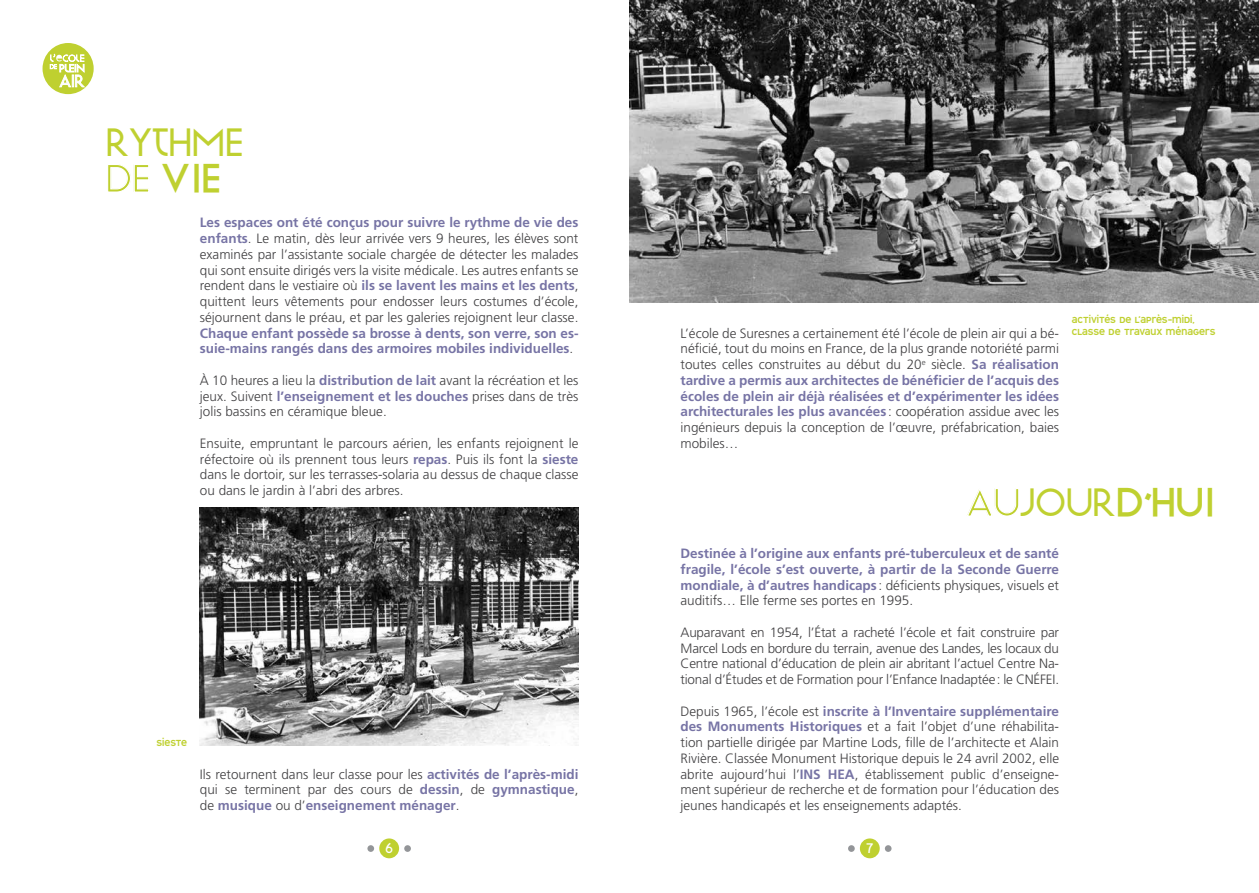
<style>
.page{position:relative;width:1259px;height:893px;background:#fff}
.page>*{position:absolute;margin:0;border:0;box-sizing:border-box;transform-origin:0 0}
.t1{font:34.5px/36px "Ogr 1";color:#bfd030}
.t2{font:15px "Designal LW20";color:#fff}
.t3{font:300 13.5px/15.8px "Frutiger";color:#414042;text-align:justify}
.t4{font:700 13.5px/15.8px "Frutiger";color:#7774a5}
.t5{font:10.5px/12px "Designal R";color:#bfd030}
.s1{font-weight:700}
.s2{font-weight:700;color:#7774a5}
.s3{font-weight:300;color:#414042}
.s4{font-family:"Designal BW20"}
</style>
<div class="page">
<div style="left:43px;top:43px;width:51px;height:51px;background:#bfd030;border-radius:50%"></div>
<svg style="left:50px;top:54px;width:35px;height:33px"></svg>
<div style="left:860px;top:838px;width:19px;height:20px;background:#bfd030;border-radius:50%"></div>
<div style="left:404px;top:845px;width:7px;height:7px;background:#939598;border-radius:50%"></div>
<div style="left:367px;top:845px;width:7px;height:7px;background:#939598;border-radius:50%"></div>
<div style="left:885px;top:845px;width:6px;height:7px;background:#939598;border-radius:50%"></div>
<div style="left:848px;top:845px;width:6px;height:7px;background:#939598;border-radius:50%"></div>
<div style="left:379px;top:838px;width:20px;height:20px;background:#bfd030;border-radius:50%"></div>
<img style="left:629px;top:0;width:630px;height:302px">
<img style="left:200px;top:508px;width:378px;height:238px">
<h1 class="t1" style="left:106px;top:125px;width:139px">RYTHME<br>DE <span class="s1">VIE</span></h1>
<p class="t3" style="left:200px;top:215px;width:380px"><span class="s2">Les espaces ont été conçus pour suivre le rythme de vie des enfants</span>. Le matin, dès leur arrivée vers 9 heures, les élèves sont examinés par l’assistante sociale chargée de détecter les malades qui sont ensuite dirigés vers la visite médicale. Les autres enfants se rendent dans le vestiaire où <span class="s2">ils se lavent les mains et les dents</span>, quittent leurs vêtements pour endosser leurs costumes d’école, séjournent dans le préau, et par les galeries rejoignent leur classe.</p>
<p class="t4" style="left:200px;top:325px;width:380px">Chaque enfant possède sa brosse à dents, son verre, son es&shy;suie-mains rangés dans des armoires mobiles individuelles<span class="s3">.</span></p>
<p class="t3" style="left:200px;top:372px;width:380px">à 10 heures a lieu la <span class="s2">distribution de lait</span> avant la récréation et les jeux. Suivent <span class="s2">l’enseignement et les douches</span> prises dans de très jolis bassins en céramique bleue.</p>
<p class="t3" style="left:200px;top:435px;width:380px">Ensuite, empruntant le parcours aérien, les enfants rejoignent le réfectoire où ils prennent tous leurs <span class="s2">repas</span>. Puis ils font la <span class="s2">sieste </span>dans le dortoir, sur les terrasses-solaria au dessus de chaque classe ou dans le jardin à l’abri des arbres.</p>
<p class="t5" style="left:157px;top:736px;width:32px">SIESTE</p>
<p class="t3" style="left:200px;top:766px;width:380px">Ils retournent dans leur classe pour les <span class="s2">activités de l’après-midi </span>qui se terminent par des cours de <span class="s2">dessin</span>, de <span class="s2">gymnastique</span>, de <span class="s2">musique</span> ou d’<span class="s2">enseignement ménager</span>.</p>
<p class="t3" style="left:680px;top:325px;width:380px">L’école de Suresnes a certainement été l’école de plein air qui a bé&shy;néficié, tout du moins en France, de la plus grande notoriété parmi toutes celles construites au début du 20<sup>e</sup> siècle. <span class="s2">Sa réalisation tardive a permis aux architectes de bénéficier de l’acquis des écoles de plein air déjà réalisées et d’expérimenter les idées architecturales les plus avancées</span> : coopération assidue avec les ingénieurs depuis la conception de l’œuvre, préfabrication, baies mobiles…</p>
<p class="t5" style="left:1071px;top:314px;width:145px">ACTIVITÉS DE L’APRÈS-MIDI,<br>CLASSE DE TRAVAUX MÉNAGERS</p>
<h1 class="t1" style="left:966px;top:485px;width:250px">AUJOUR<span class="s1">D</span><span class="s4">’</span><span class="s1">HUI</span></h1>
<p class="t4" style="left:680px;top:546px;width:380px;text-align:justify">Destinée à l’origine aux enfants pré-tuberculeux et de santé fragile, l’école s’est ouverte, à partir de la Seconde Guerre mondiale, à d’autres handicaps <span class="s3">: déficients physiques, visuels et auditifs… Elle ferme ses portes en 1995.</span></p>
<p class="t3" style="left:680px;top:624px;width:380px">Auparavant en 1954, l’État a racheté l’école et fait construire par Marcel Lods en bordure du terrain, avenue des Landes, les locaux du Centre national d’éducation de plein air abritant l’actuel Centre Na&shy;tional d’Études et de Formation pour l’Enfance Inadaptée: le CNÉFEI.</p>
<p class="t3" style="left:680px;top:703px;width:380px">Depuis 1965, l’école est <span class="s2">inscrite à l’Inventaire supplémentaire des Monuments Historiques</span> et a fait l’objet d’une réhabilita&shy;tion partielle dirigée par Martine Lods, fille de l’architecte et Alain Rivière. Classée Monument Historique depuis le 24 avril 2002, elle abrite aujourd’hui l’<span class="s2">INS HEA</span>, établissement public d’enseigne&shy;ment supérieur de recherche et de formation pour l’éducation des jeunes handicapés et les enseignements adaptés.</p>
<p class="t2" style="left:385px;top:841px;width:9px">6</p>
<p class="t2" style="left:866px;top:841px;width:9px">7</p>
</div>
